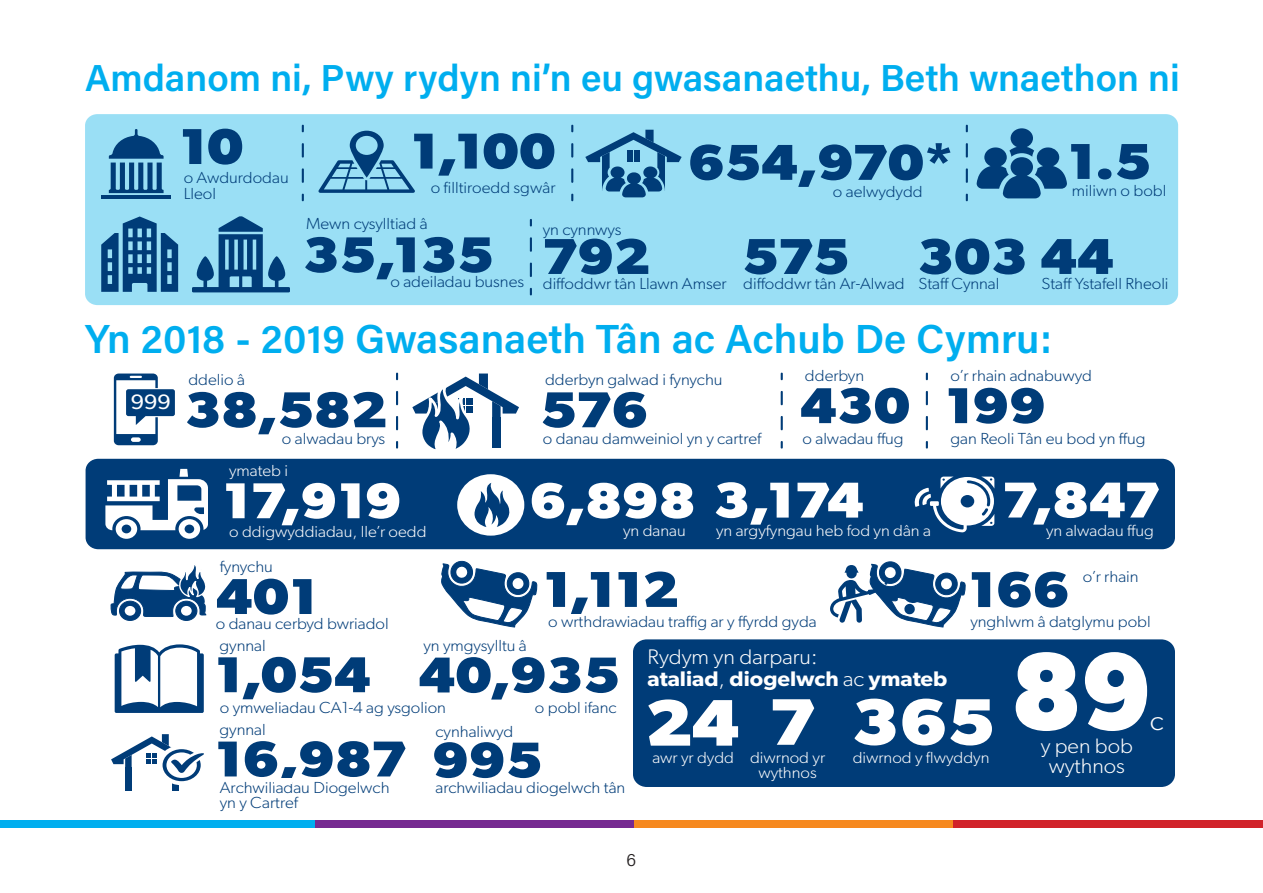
<style>
.page{position:relative;width:1263px;height:893px;background:#fff}
.page>*{position:absolute;margin:0;border:0;box-sizing:border-box;transform-origin:0 0}
.t1{font:700 66px "Gibson";color:#fff;scale:1.09 1}
.t2{font:700 50.55px "Gibson";color:#003c78;scale:1.09 1}
.t3{font:700 50.55px "Gibson";color:#fff;scale:1.09 1}
.t4{font:600 40.5px "Acumin Pro";color:#00aeef}
.t5{font:600 37.5px "Acumin Pro";color:#00aeef}
.t6{font:300 27.45px "Gibson";color:#fff;scale:1.07 1}
.t7{font:600 21.15px/22.6px "Gibson";color:#fff;scale:1.07 1}
.t8{font:21px "Gibson";color:#fff;scale:1.09 1}
.t9{font:300 20.85px/20.2px "Gibson";color:#fff;text-align:center;scale:1.07 1}
.t10{font:300 18px "Acumin Pro";color:#231f20}
.t11{font:300 16.05px/16.5px "Gibson";color:#003c78;scale:1.07 1}
.t12{font:300 16.05px/15px "Gibson";color:#fff;scale:1.07 1}
.s1{font-weight:300}
</style>
<div class="page">
<div style="left:0;top:821px;width:315px;height:7px;background:#00aeef"></div>
<div style="left:315px;top:821px;width:319px;height:7px;background:#762a91"></div>
<div style="left:634px;top:821px;width:318px;height:7px;background:#f6891f"></div>
<div style="left:952px;top:821px;width:311px;height:7px;background:#d1232a"></div>
<div style="left:85px;top:114px;width:1093px;height:191px;background:#9adff5;border-radius:12px"></div>
<div style="left:633px;top:639px;width:542px;height:148px;background:#003c78;border-radius:13px"></div>
<div style="left:86px;top:459px;width:1089px;height:90px;background:#003c78;border-radius:12px"></div>
<hr style="left:101px;top:195px;width:70px;height:4px;background:#003c78">
<svg style="left:109px;top:129px;width:55px;height:64px"></svg>
<svg style="left:318px;top:131px;width:97px;height:62px"></svg>
<svg style="left:302px;top:144px;width:2px;height:39px"></svg>
<svg style="left:571px;top:144px;width:2px;height:39px"></svg>
<svg style="left:530px;top:220px;width:2px;height:6px"></svg>
<svg style="left:530px;top:238px;width:2px;height:39px"></svg>
<svg style="left:530px;top:289px;width:2px;height:6px"></svg>
<svg style="left:966px;top:144px;width:2px;height:39px"></svg>
<svg style="left:396px;top:373px;width:2px;height:6px"></svg>
<svg style="left:396px;top:392px;width:2px;height:39px"></svg>
<svg style="left:396px;top:442px;width:2px;height:6px"></svg>
<svg style="left:781px;top:373px;width:2px;height:6px"></svg>
<svg style="left:781px;top:392px;width:2px;height:39px"></svg>
<svg style="left:781px;top:442px;width:2px;height:6px"></svg>
<svg style="left:926px;top:373px;width:2px;height:6px"></svg>
<svg style="left:926px;top:392px;width:2px;height:39px"></svg>
<svg style="left:926px;top:442px;width:2px;height:6px"></svg>
<svg style="left:976px;top:128px;width:91px;height:70px"></svg>
<svg style="left:585px;top:130px;width:97px;height:67px"></svg>
<svg style="left:192px;top:216px;width:98px;height:76px"></svg>
<svg style="left:114px;top:373px;width:61px;height:72px"></svg>
<svg style="left:101px;top:216px;width:77px;height:76px"></svg>
<svg style="left:914px;top:477px;width:80px;height:55px"></svg>
<div style="left:457px;top:474px;width:67px;height:62px;background:#fff;border-radius:50%"></div>
<svg style="left:474px;top:483px;width:36px;height:44px"></svg>
<svg style="left:412px;top:373px;width:107px;height:77px"></svg>
<div style="left:492px;top:417px;width:9px;height:31px;background:#003c78"></div>
<svg style="left:110px;top:565px;width:97px;height:56px"></svg>
<div style="left:181px;top:606px;width:11px;height:10px;background:#fff;border-radius:50%"></div>
<div style="left:125px;top:606px;width:10px;height:10px;background:#fff;border-radius:50%"></div>
<svg style="left:441px;top:560px;width:97px;height:68px"></svg>
<svg style="left:111px;top:734px;width:93px;height:57px"></svg>
<svg style="left:115px;top:644px;width:89px;height:69px"></svg>
<svg style="left:830px;top:561px;width:136px;height:67px"></svg>
<svg style="left:105px;top:469px;width:103px;height:70px"></svg>
<p class="t5" style="left:85px;top:52px;width:1096px">Amdanom ni, Pwy rydyn ni’n eu gwasanaethu, Beth wnaethon ni</p>
<p class="t2" style="left:179px;top:116px;width:61px">10</p>
<p class="t11" style="left:184px;top:169px;width:100px">o Awdurdodau<br>Lleol</p>
<p class="t2" style="left:410px;top:121px;width:135px">1,100</p>
<p class="t11" style="left:431px;top:179px;width:118px">o filltiroedd sgwâr</p>
<p class="t2" style="left:688px;top:132px;width:245px">654,970*</p>
<p class="t11" style="left:833px;top:183px;width:85px">o aelwydydd</p>
<p class="t2" style="left:1067px;top:131px;width:78px">1.5</p>
<p class="t11" style="left:1072px;top:182px;width:90px">miliwn o bobl</p>
<p class="t11" style="left:306px;top:215px;width:115px">Mewn cysylltiad â</p>
<p class="t2" style="left:303px;top:225px;width:177px">35,135</p>
<p class="t11" style="left:390px;top:273px;width:126px">o adeiladau busnes</p>
<p class="t11" style="left:543px;top:221px;width:75px">yn cynnwys</p>
<p class="t11" style="left:543px;top:275px;width:173px">diffoddwr tân Llawn Amser</p>
<p class="t2" style="left:542px;top:226px;width:101px">792</p>
<p class="t2" style="left:742px;top:226px;width:100px">575</p>
<p class="t11" style="left:743px;top:275px;width:152px">diffoddwr tân Ar-Alwad</p>
<p class="t2" style="left:917px;top:226px;width:182px">303 44</p>
<p class="t11" style="left:918px;top:275px;width:77px">Staff Cynnal</p>
<p class="t11" style="left:1041px;top:275px;width:120px">Staff Ystafell Rheoli</p>
<p class="t4" style="left:85px;top:310px;width:968px">Yn 2018 - 2019 Gwasanaeth Tân ac Achub De Cymru:</p>
<p class="t8" style="left:131px;top:389px;width:38px">999</p>
<p class="t11" style="left:188px;top:371px;width:54px">ddelio â</p>
<p class="t2" style="left:184px;top:380px;width:188px">38,582</p>
<p class="t11" style="left:282px;top:430px;width:98px">o alwadau brys</p>
<p class="t11" style="left:545px;top:371px;width:167px">dderbyn galwad i fynychu</p>
<p class="t2" style="left:540px;top:380px;width:100px">576</p>
<p class="t11" style="left:805px;top:367px;width:57px">dderbyn</p>
<p class="t11" style="left:950px;top:367px;width:134px">o’r rhain adnabuwyd</p>
<p class="t2" style="left:800px;top:376px;width:227px">430 199</p>
<p class="t11" style="left:543px;top:430px;width:206px">o danau damweiniol yn y cartref</p>
<p class="t11" style="left:802px;top:430px;width:96px">o alwadau ffug</p>
<p class="t11" style="left:950px;top:430px;width:184px">gan Reoli Tân eu bod yn ffug</p>
<p class="t12" style="left:229px;top:463px;width:57px">ymateb i</p>
<p class="t3" style="left:222px;top:471px;width:166px">17,919</p>
<p class="t3" style="left:529px;top:470px;width:308px">6,898 3,174</p>
<p class="t12" style="left:229px;top:524px;width:186px">o ddigwyddiadau, lle’r oedd</p>
<p class="t12" style="left:623px;top:522px;width:60px">yn danau</p>
<p class="t12" style="left:716px;top:523px;width:202px">yn argyfyngau heb fod yn dân a</p>
<p class="t11" style="left:220px;top:558px;width:51px">fynychu</p>
<p class="t2" style="left:216px;top:566px;width:94px">401</p>
<p class="t11" style="left:216px;top:615px;width:163px">o danau cerbyd bwriadol</p>
<p class="t2" style="left:543px;top:559px;width:126px">1,112</p>
<p class="t11" style="left:548px;top:613px;width:252px">o wrthdrawiadau traffig ar y ffyrdd gyda</p>
<p class="t3" style="left:1002px;top:470px;width:147px">7,847</p>
<p class="t12" style="left:1046px;top:522px;width:102px">yn alwadau ffug</p>
<p class="t2" style="left:968px;top:559px;width:94px">166</p>
<p class="t11" style="left:1083px;top:568px;width:54px">o’r rhain</p>
<p class="t11" style="left:970px;top:613px;width:170px">ynghlwm â datglymu pobl</p>
<p class="t11" style="left:220px;top:637px;width:45px">gynnal</p>
<p class="t2" style="left:215px;top:645px;width:145px">1,054</p>
<p class="t11" style="left:423px;top:637px;width:98px">yn ymgysylltu â</p>
<p class="t2" style="left:418px;top:645px;width:186px">40,935</p>
<p class="t11" style="left:220px;top:699px;width:213px">o ymweliadau CA1-4 ag ysgolion</p>
<p class="t11" style="left:535px;top:699px;width:78px">o pobl ifanc</p>
<p class="t11" style="left:220px;top:721px;width:45px">gynnal</p>
<p class="t2" style="left:215px;top:729px;width:178px">16,987</p>
<p class="t11" style="left:220px;top:779px;width:160px;line-height:15.1px">Archwiliadau Diogelwch yn y Cartref</p>
<p class="t11" style="left:436px;top:723px;width:74px">cynhaliwyd</p>
<p class="t2" style="left:432px;top:730px;width:103px">995</p>
<p class="t11" style="left:436px;top:779px;width:179px">archwiliadau diogelwch tân</p>
<p class="t7" style="left:647px;top:645px;width:282px"><span class="s1">Rydym yn darparu:<br></span>ataliad<span class="s1">,</span> diogelwch <span class="s1">ac</span> ymateb</p>
<p class="t1" style="left:645px;top:683px;width:466px">24 7 365 <sup>89</sup></p>
<p class="t6" style="left:1150px;top:704px;width:14px">c</p>
<p class="t9" style="left:1041px;top:735px;width:88px">y pen bob wythnos</p>
<p class="t12" style="left:758px;top:750px;width:64px;text-indent:-106px">awr yr dydd diwrnod yr wythnos</p>
<p class="t12" style="left:853px;top:749px;width:129px">diwrnod y flwyddyn</p>
<p class="t10" style="left:627px;top:847px;width:11px">6</p>
</div>
